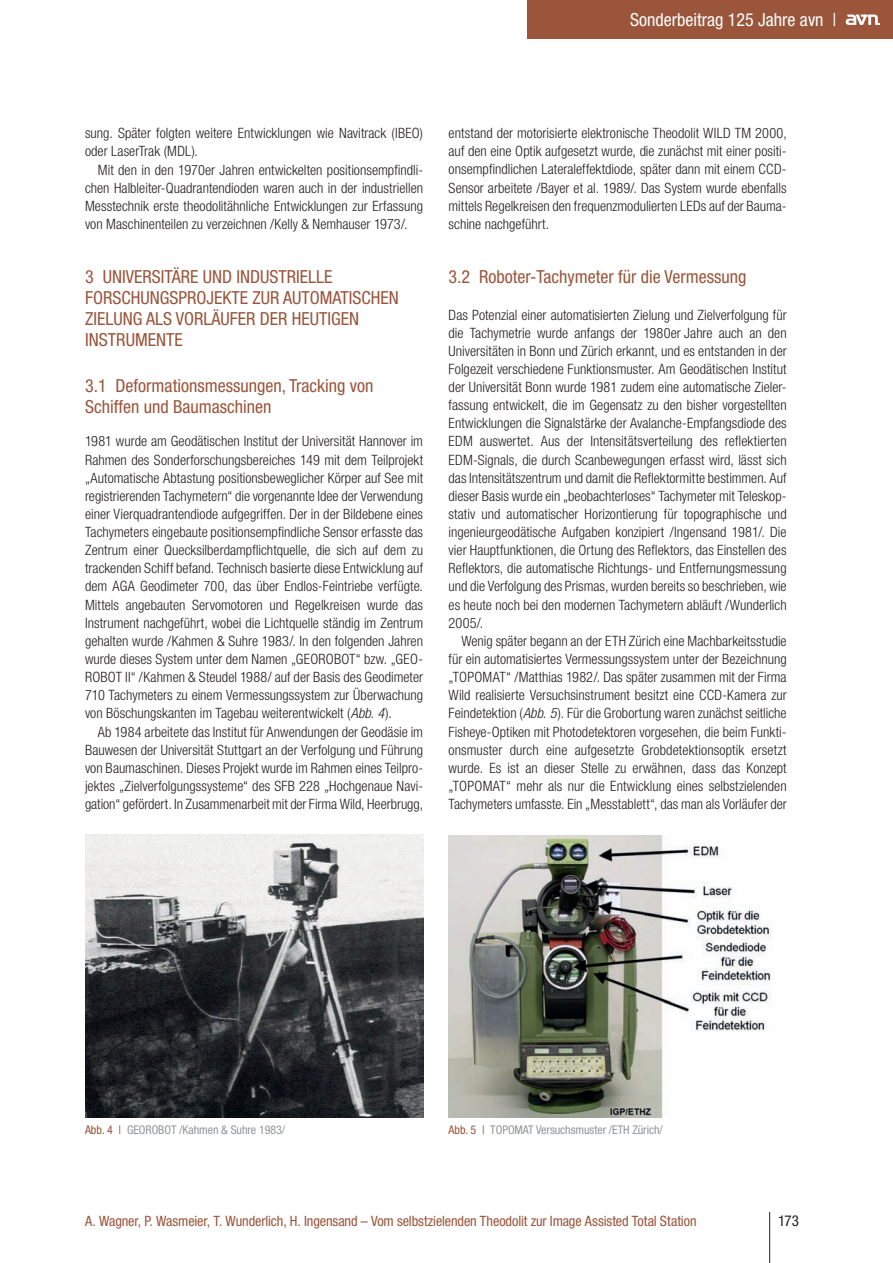
<style>
.page{position:relative;width:893px;height:1263px;background:#fff}
.page>*{position:absolute;margin:0;border:0;box-sizing:border-box;transform-origin:0 0}
.t1{font:condensed 18px/21px "Helvetica Neue LT Std";color:#9a553b}
.t2{font:condensed 18px "Helvetica Neue LT Std";color:#fff}
.t3{font:condensed 15px "Helvetica Neue LT Std";color:#231f20}
.t4{font:300 condensed 14.25px/18.1px "Helvetica Neue LT Std";color:#231f20;text-align:justify}
.t5{font:condensed 14.25px "Helvetica Neue LT Std";letter-spacing:-.01em;color:#9a553b}
.t6{font:condensed 12px "Helvetica Neue LT Std";letter-spacing:-.005em;color:#939598}
.s1{font-style:italic}
.s2{color:#9a553b}
</style>
<div class="page">
<hr style="left:769px;top:1212px;width:1px;height:51px;background:#231f20">
<div style="left:527px;top:0;width:366px;height:38px;background:#9a553b"></div>
<svg style="left:846px;top:15px;width:34px;height:10px"></svg>
<img style="left:85px;top:835px;width:338px;height:282px">
<img style="left:449px;top:836px;width:323px;height:281px">
<p class="t2" style="left:630px;top:9px;width:208px">Sonderbeitrag 125 Jahre avn |</p>
<p class="t4" style="left:85px;top:124px;width:339px">sung. Später folgten weitere Entwicklungen wie Navitrack (IBEO) oder LaserTrak (MDL).</p>
<p class="t4" style="left:85px;top:160px;width:340px;text-indent:13px">Mit den in den 1970er Jahren entwickelten positionsempfindli&shy;chen Halbleiter-Quadrantendioden waren auch in der industriellen Messtechnik erste theodolitähnliche Entwicklungen zur Erfassung von Maschinenteilen zu verzeichnen /Kelly &amp; Nemhauser 1973/.</p>
<p class="t1" style="left:85px;top:266px;width:315px">3 UNIVERSITÄRE UND INDUSTRIELLE<br>FORSCHUNGSPROJEKTE ZUR AUTOMATISCHEN<br>ZIELUNG ALS VORLÄUFER DER HEUTIGEN<br>INSTRUMENTE</p>
<p class="t1" style="left:85px;top:375px;width:290px">3.1 Deformationsmessungen, Tracking von<br>Schiffen und Baumaschinen</p>
<p class="t4" style="left:85px;top:432px;width:340px">1981 wurde am Geodätischen Institut der Universität Hannover im Rahmen des Sonderforschungsbereiches 149 mit dem Teilprojekt „Automatische Abtastung positionsbeweglicher Körper auf See mit registrierenden Tachymetern“ die vorgenannte Idee der Verwendung einer Vierquadrantendiode aufgegriffen. Der in der Bildebene eines Tachymeters eingebaute positionsempfindliche Sensor erfasste das Zentrum einer Quecksilberdampflichtquelle, die sich auf dem zu trackenden Schiff befand. Technisch basierte diese Entwicklung auf dem AGA Geodimeter 700, das über Endlos-Feintriebe verfügte.<br>Mittels angebauten Servomotoren und Regelkreisen wurde das Instrument nachgeführt, wobei die Lichtquelle ständig im Zentrum gehalten wurde /Kahmen &amp; Suhre 1983/. In den folgenden Jahren wurde dieses System unter dem Namen „GEOROBOT“ bzw. „GEO-ROBOT II“ /Kahmen &amp; Steudel 1988/ auf der Basis des Geodimeter 710 Tachymeters zu einem Vermessungssystem zur Überwachung von Böschungskanten im Tagebau weiterentwickelt (<span class="s1">Abb. 4</span>).</p>
<p class="t4" style="left:85px;top:722px;width:340px;text-indent:13px">Ab 1984 arbeitete das Institut für Anwendungen der Geodäsie im Bauwesen der Universität Stuttgart an der Verfolgung und Führung von Baumaschinen. Dieses Projekt wurde im Rahmen eines Teilpro&shy;jektes „Zielverfolgungssysteme“ des SFB 228 „Hochgenaue Navi&shy;gation“ gefördert. In Zusammenarbeit mit der Firma Wild, Heerbrugg,</p>
<p class="t4" style="left:449px;top:124px;width:340px">entstand der motorisierte elektronische Theodolit WILD TM 2000, auf den eine Optik aufgesetzt wurde, die zunächst mit einer positi&shy;onsempfindlichen Lateraleffektdiode, später dann mit einem CCD-Sensor arbeitete /Bayer et al. 1989/. Das System wurde ebenfalls mittels Regelkreisen den frequenzmodulierten LEDs auf der Bauma&shy;schine nachgeführt.</p>
<p class="t1" style="left:449px;top:266px;width:299px">3.2 Roboter-Tachymeter für die Vermessung</p>
<p class="t4" style="left:449px;top:305px;width:340px">Das Potenzial einer automatisierten Zielung und Zielverfolgung für die Tachymetrie wurde anfangs der 1980er Jahre auch an den Universitäten in Bonn und Zürich erkannt, und es entstanden in der Folgezeit verschiedene Funktionsmuster. Am Geodätischen Institut der Universität Bonn wurde 1981 zudem eine automatische Zieler&shy;fassung entwickelt, die im Gegensatz zu den bisher vorgestellten Entwicklungen die Signalstärke der Avalanche-Empfangsdiode des EDM auswertet. Aus der Intensitätsverteilung des reflektierten EDM-Signals, die durch Scanbewegungen erfasst wird, lässt sich das Intensitätszentrum und damit die Reflektormitte bestimmen. Auf dieser Basis wurde ein „beobachterloses“ Tachymeter mit Teleskop&shy;stativ und automatischer Horizontierung für topographische und ingenieurgeodätische Aufgaben konzipiert /Ingensand 1981/. Die vier Hauptfunktionen, die Ortung des Reflektors, das Einstellen des Reflektors, die automatische Richtungs- und Entfernungsmessung und die Verfolgung des Prismas, wurden bereits so beschrieben, wie es heute noch bei den modernen Tachymetern abläuft /Wunderlich 2005/.</p>
<p class="t4" style="left:449px;top:632px;width:340px;text-indent:13px">Wenig später begann an der ETH Zürich eine Machbarkeitsstudie für ein automatisiertes Vermessungssystem unter der Bezeichnung „TOPOMAT“ /Matthias 1982/. Das später zusammen mit der Firma Wild realisierte Versuchsinstrument besitzt eine CCD-Kamera zur Feindetektion (<span class="s1">Abb. 5</span>). Für die Grobortung waren zunächst seitliche Fisheye-Optiken mit Photodetektoren vorgesehen, die beim Funkti&shy;onsmuster durch eine aufgesetzte Grobdetektionsoptik ersetzt wurde. Es ist an dieser Stelle zu erwähnen, dass das Konzept „TOPOMAT“ mehr als nur die Entwicklung eines selbstzielenden Tachymeters umfasste. Ein „Messtablett“, das man als Vorläufer der</p>
<p class="t6" style="left:85px;top:1123px;width:202px"><span class="s2">Abb. 4 |</span> GEOROBOT /Kahmen &amp; Suhre 1983/</p>
<p class="t6" style="left:449px;top:1123px;width:216px"><span class="s2">Abb. 5 |</span> TOPOMAT Versuchsmuster /ETH Zürich/</p>
<p class="t5" style="left:85px;top:1213px;width:613px">A. Wagner, P. Wasmeier, T. Wunderlich, H. Ingensand – Vom selbstzielenden Theodolit zur Image Assisted Total Station</p>
<p class="t3" style="left:778px;top:1212px;width:22px">173</p>
</div>
